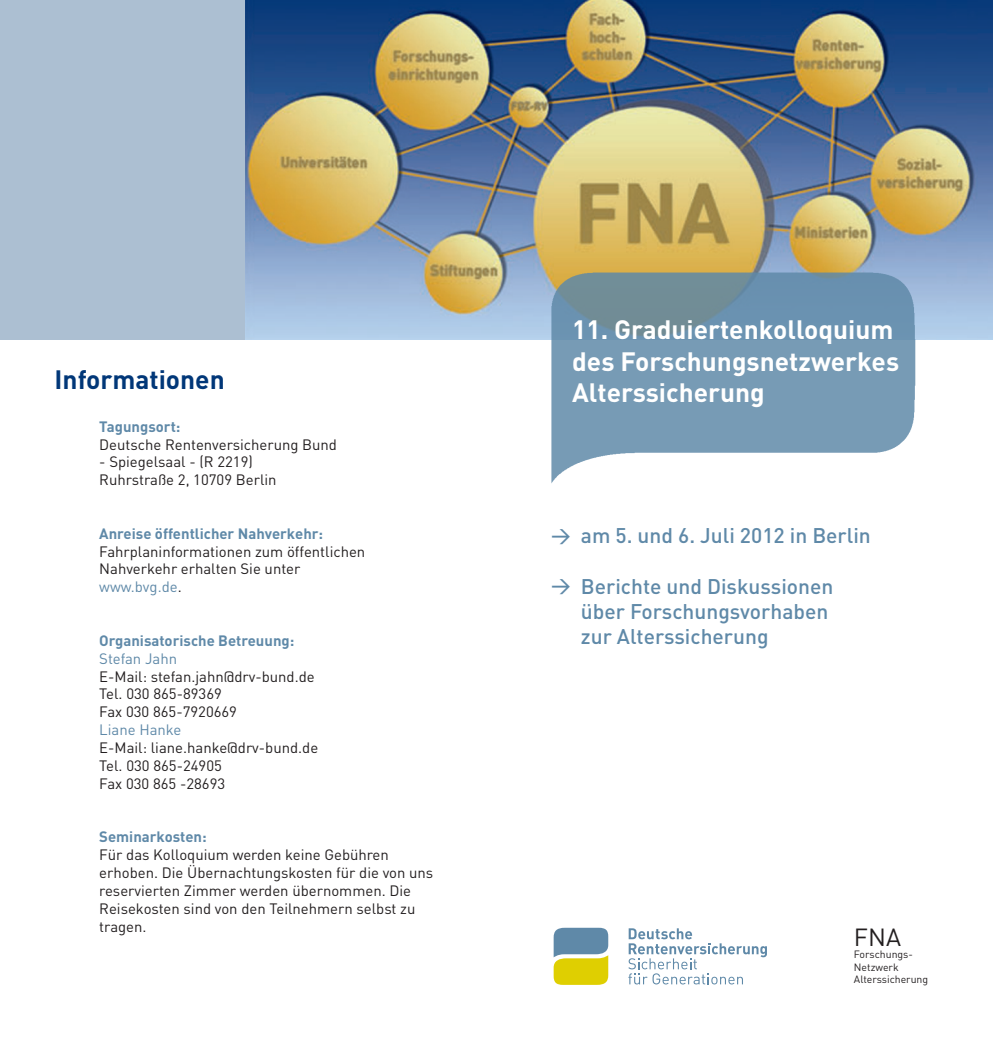
<style>
.page{position:relative;width:993px;height:1042px;background:#fff}
.page>*{position:absolute;margin:0;border:0;box-sizing:border-box;transform-origin:0 0}
.t1{font:700 26.25px/31.5px "DIN";color:#fff}
.t2{font:700 26.25px "DIN";color:#013778}
.t3{font:24.5px "DIN";color:#231f20}
.t4{font:500 21px "DIN";color:#5f89a8}
.t5{font:14.88px/17.8px "DIN";color:#231f20}
.t6{font:700 14.88px "DIN";color:#5f89a8}
.t7{font:14.88px "DIN";color:#5f89a8}
.t8{font:10.5px "DIN";color:#231f20}
.s1{color:#231f20}
.s2{font-family:"DIN Medium Alternate";font-weight:400;font-size:19.25px}
</style>
<div class="page">
<img style="left:244px;top:0;width:748px;height:339px">
<svg style="left:553px;top:928px;width:55px;height:57px;background:#a9b466"></svg>
<svg style="left:628px;top:928px;width:138px;height:56px"></svg>
<div style="left:0;top:0;width:244px;height:339px;background:#acbfd2"></div>
<img style="left:551px;top:272px;width:365px;height:212px">
<p class="t2" style="left:55px;top:362px;width:171px">Informationen</p>
<p class="t6" style="left:99px;top:416px;width:83px">Tagungsort:</p>
<p class="t5" style="left:99px;top:435px;width:239px">Deutsche Rentenversicherung Bund</p>
<p class="t5" style="left:99px;top:453px;width:155px">- Spiegelsaal - (R 2219)</p>
<p class="t5" style="left:99px;top:471px;width:179px">Ruhrstraße 2, 10709 Berlin</p>
<p class="t6" style="left:99px;top:524px;width:225px">Anreise öffentlicher Nahverkehr:</p>
<p class="t5" style="left:99px;top:542px;width:267px">Fahrplaninformationen zum öffentlichen<br>Nahverkehr erhalten Sie unter</p>
<p class="t7" style="left:99px;top:578px;width:84px">www.bvg.de<span class="s1">.</span></p>
<p class="t6" style="left:99px;top:631px;width:196px">Organisatorische Betreuung:</p>
<p class="t7" style="left:99px;top:649px;width:79px">Stefan Jahn</p>
<p class="t5" style="left:99px;top:667px;width:217px">E-Mail: stefan.jahn@drv-bund.de</p>
<p class="t5" style="left:99px;top:685px;width:124px">Tel. 030 865-89369</p>
<p class="t5" style="left:99px;top:703px;width:139px">Fax 030 865-7920669</p>
<p class="t7" style="left:99px;top:720px;width:84px">Liane Hanke</p>
<p class="t5" style="left:99px;top:738px;width:220px">E-Mail: liane.hanke@drv-bund.de</p>
<p class="t5" style="left:99px;top:756px;width:124px">Tel. 030 865-24905</p>
<p class="t5" style="left:99px;top:774px;width:127px">Fax 030 865 -28693</p>
<p class="t6" style="left:99px;top:827px;width:109px">Seminarkosten:</p>
<p class="t5" style="left:99px;top:845px;width:335px">Für das Kolloquium werden keine Gebühren erhoben. Die Übernachtungskosten für die von uns reservierten Zimmer werden übernommen. Die Reisekosten sind von den Teilnehmern selbst zu tragen.</p>
<p class="t1" style="left:572px;top:313px;width:322px">11. Graduiertenkolloquium</p>
<p class="t1" style="left:572px;top:344px;width:328px">des Forschungsnetzwerkes<br>Alterssicherung</p>
<p class="t4" style="left:551px;top:522px;width:321px"><span class="s2">&gt;</span> am 5. und 6. Juli 2012 in Berlin</p>
<p class="t4" style="left:551px;top:573px;width:284px"><span class="s2">&gt;</span> Berichte und Diskussionen</p>
<p class="t4" style="left:580px;top:598px;width:249px">über Forschungsvorhaben</p>
<p class="t4" style="left:580px;top:623px;width:189px">zur Alterssicherung</p>
<p class="t3" style="left:853px;top:921px;width:49px">FNA</p>
<p class="t8" style="left:853px;top:948px;width:61px">Forschungs-</p>
<p class="t8" style="left:853px;top:960px;width:46px">Netzwerk</p>
<p class="t8" style="left:853px;top:973px;width:76px">Alterssicherung</p>
</div>
